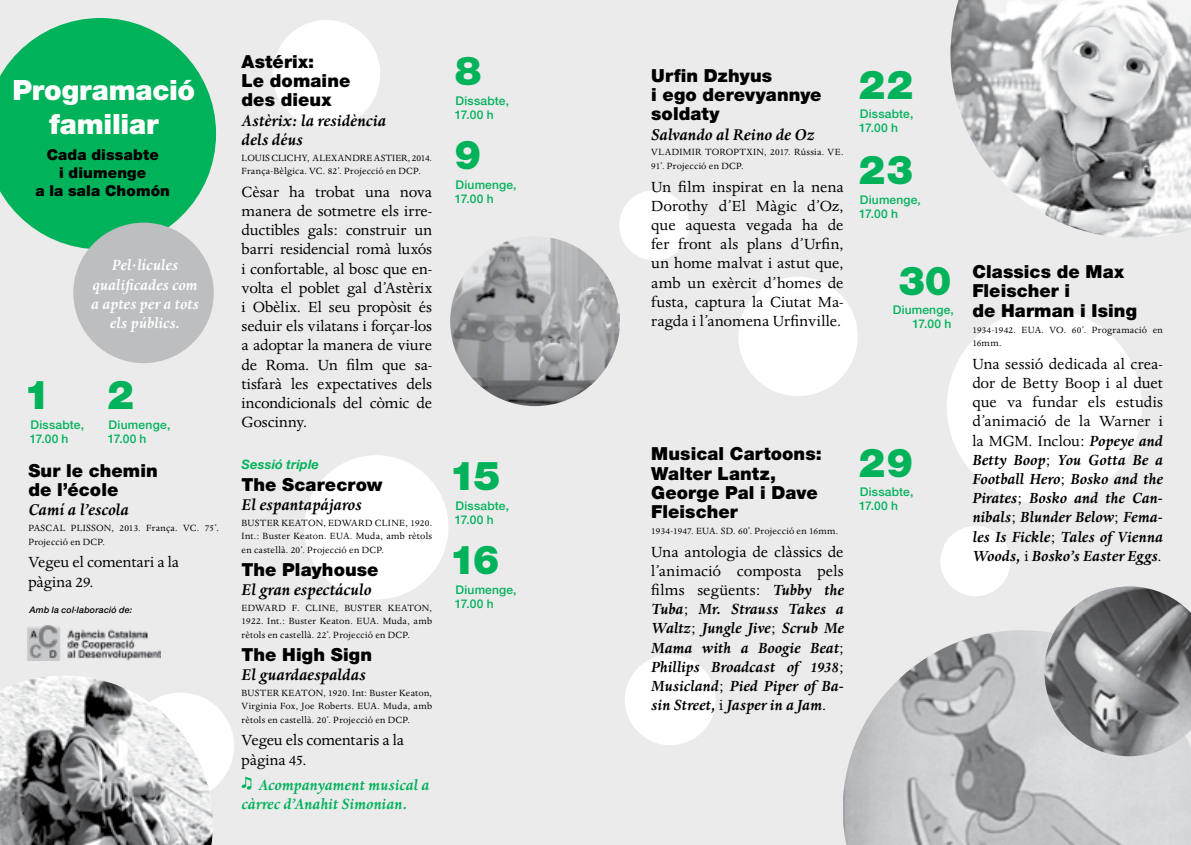
<style>
.page{position:relative;width:1191px;height:845px;background:#ebebec}
.page>*{position:absolute;margin:0;border:0;box-sizing:border-box;transform-origin:0 0}
.t1{font:900 40px "Helvetica Neue LT";letter-spacing:.01em;color:#00b25a}
.t2{font:900 28px/34px "Helvetica Neue LT";letter-spacing:-.005em;color:#fff;text-align:center}
.t3{font:900 18px/19.2px "Helvetica Neue LT";letter-spacing:.005em;color:#000}
.t4{font:italic 700 18px/19.2px "Dante";color:#000}
.t5{font:17px/19.2px "Dante";letter-spacing:-.005em;color:#000}
.t6{font:italic 700 17px/19.2px "Dante";color:#000;text-align:justify}
.t7{font:italic 700 17px/19.2px "Dante";color:#fff;text-align:center}
.t8{font:italic 700 17px/19.2px "Dante";color:#00b25a}
.t9{font:900 15px/18.2px "Helvetica Neue LT";letter-spacing:.01em;color:#000;text-align:center}
.t10{font:italic 700 13px "Helvetica Neue LT";letter-spacing:.01em;color:#00b25a}
.t11{font:500 12px/14px "Helvetica Neue LT";letter-spacing:.015em;color:#00b25a}
.t12{font:10.4px/13.6px "Dante";letter-spacing:.025em;color:#000}
.t13{font:italic 500 9px "Helvetica Neue LT";letter-spacing:.015em;color:#000}
.s1{font-weight:400;font-style:normal}
</style>
<div class="page">
<div style="left:272px;top:20px;width:108px;height:108px;background:#fff;border-radius:50%"></div>
<div style="left:304px;top:455px;width:144px;height:144px;background:#fff;border-radius:50%"></div>
<div style="left:127px;top:692px;width:107px;height:107px;background:#fff;border-radius:50%"></div>
<div style="left:619px;top:190px;width:70px;height:70px;background:#fff;border-radius:50%"></div>
<div style="left:940px;top:526px;width:70px;height:70px;background:#fff;border-radius:50%"></div>
<div style="left:738px;top:277px;width:119px;height:119px;background:#fff;border-radius:50%"></div>
<div style="left:625px;top:654px;width:90px;height:91px;background:#fff;border-radius:50%"></div>
<div style="left:946px;top:309px;width:196px;height:195px;background:#fff;border-radius:50%"></div>
<svg style="left:241px;top:776px;width:10px;height:13px"></svg>
<svg style="left:0;top:18px;width:216px;height:231px;fill:#00b25a"></svg>
<div style="left:73px;top:223px;width:141px;height:140px;background:#bcbec0;border-radius:50%"></div>
<img style="left:450px;top:236px;width:170px;height:170px;border-radius:85px">
<img style="left:950px;top:0;width:241px;height:238px">
<img style="left:843px;top:630px;width:348px;height:215px">
<img style="left:0;top:676px;width:213px;height:169px">
<img style="left:27px;top:625px;width:133px;height:35px">
<img style="left:1044px;top:586px;width:147px;height:170px">
<h2 class="t2" style="left:12px;top:73px;width:184px">Programació familiar</h2>
<h3 class="t9" style="left:35px;top:145px;width:136px">Cada dissabte<br>i diumenge<br>a la sala Chomón</h3>
<h3 class="t7" style="left:91px;top:256px;width:109px">Pel·lícules qualificades com a aptes per a tots els públics.</h3>
<h1 class="t1" style="left:24px;top:371px;width:28px">1</h1>
<p class="t11" style="left:30px;top:417px;width:56px">Dissabte,<br>17.00 h</p>
<h1 class="t1" style="left:107px;top:371px;width:28px">2</h1>
<p class="t11" style="left:108px;top:417px;width:64px">Diumenge,<br>17.00 h</p>
<h3 class="t3" style="left:28px;top:461px;width:131px">Sur le chemin de l’école</h3>
<h3 class="t4" style="left:28px;top:501px;width:102px">Camí a l’escola</h3>
<p class="t12" style="left:28px;top:522px;width:192px">PASCAL PLISSON, 2013. França. VC. 75’.<br>Projecció en DCP.</p>
<h3 class="t5" style="left:28px;top:553px;width:152px">Vegeu el comentari a la pàgina 29.</h3>
<p class="t13" style="left:29px;top:604px;width:104px">Amb la col·laboració de:</p>
<h3 class="t3" style="left:242px;top:52px;width:110px">Astérix:<br>Le domaine des dieux</h3>
<h3 class="t4" style="left:242px;top:111px;width:146px">Astèrix: la residència dels déus</h3>
<p class="t12" style="left:242px;top:151px;width:192px">LOUIS CLICHY, ALEXANDRE ASTIER, 2014.<br>França-Bèlgica. VC. 82’. Projecció en DCP.</p>
<p class="t5" style="left:242px;top:183px;width:192px;text-align:justify">Cèsar ha trobat una nova manera de sotmetre els irre&shy;ductibles gals: construir un barri residencial romà luxós i confortable, al bosc que en&shy;volta el poblet gal d’Astèrix i Obèlix. El seu propòsit és seduir els vilatans i forçar-los a adoptar la manera de viure de Roma. Un film que sa&shy;tisfarà les expectatives dels incondicionals del còmic de Goscinny.</p>
<p class="t10" style="left:242px;top:456px;width:79px">Sessió triple</p>
<h3 class="t3" style="left:242px;top:475px;width:142px">The Scarecrow</h3>
<h3 class="t4" style="left:242px;top:495px;width:121px">El espantapájaros</h3>
<p class="t12" style="left:242px;top:516px;width:192px;text-align:justify">BUSTER KEATON, EDWARD CLINE, 1920.<br>Int.: Buster Keaton. EUA. Muda, amb rètols en castellà. 20’. Projecció en DCP.</p>
<h3 class="t3" style="left:242px;top:559px;width:138px">The Playhouse</h3>
<h3 class="t4" style="left:242px;top:580px;width:131px">El gran espectáculo</h3>
<p class="t12" style="left:242px;top:601px;width:192px;text-align:justify">EDWARD F. CLINE, BUSTER KEATON, 1922. Int.: Buster Keaton. EUA. Muda, amb rètols en castellà. 22’. Projecció en DCP.</p>
<h3 class="t3" style="left:242px;top:644px;width:132px">The High Sign</h3>
<h3 class="t4" style="left:242px;top:665px;width:126px">El guardaespaldas</h3>
<p class="t12" style="left:242px;top:686px;width:192px;text-align:justify">BUSTER KEATON, 1920. Int: Buster Keaton, Virginia Fox, Joe Roberts. EUA. Muda, amb rètols en castellà. 20’. Projecció en DCP.</p>
<h3 class="t5" style="left:242px;top:731px;width:164px">Vegeu els comentaris a la pàgina 45.</h3>
<h3 class="t8" style="left:242px;top:775px;width:189px;text-indent:17px">Acompanyament musical a càrrec d’Anahit Simonian.</h3>
<h1 class="t1" style="left:455px;top:47px;width:28px">8</h1>
<p class="t11" style="left:455px;top:94px;width:56px">Dissabte,<br>17.00 h</p>
<h1 class="t1" style="left:454px;top:131px;width:28px">9</h1>
<p class="t11" style="left:455px;top:178px;width:63px">Diumenge,<br>17.00 h</p>
<h1 class="t1" style="left:449px;top:452px;width:53px">15</h1>
<p class="t11" style="left:455px;top:498px;width:56px">Dissabte,<br>17.00 h</p>
<h1 class="t1" style="left:449px;top:536px;width:52px">16</h1>
<p class="t11" style="left:455px;top:582px;width:63px">Diumenge,<br>17.00 h</p>
<h3 class="t3" style="left:651px;top:66px;width:172px">Urfin Dzhyus<br>i ego derevyannye soldaty</h3>
<h3 class="t4" style="left:651px;top:125px;width:165px">Salvando al Reino de Oz</h3>
<p class="t12" style="left:651px;top:146px;width:194px">VLADIMIR TOROPTXIN, 2017. Rússia. VE.<br>91’. Projecció en DCP.</p>
<h3 class="t5" style="left:651px;top:177px;width:194px;text-align:justify">Un film inspirat en la nena Dorothy d’El Màgic d’Oz, que aquesta vegada ha de fer front als plans d’Urfin, un home malvat i astut que, amb un exèrcit d’homes de fusta, captura la Ciutat Ma&shy;ragda i l’anomena Urfinville.</h3>
<h1 class="t1" style="left:858px;top:61px;width:56px">22</h1>
<p class="t11" style="left:859px;top:107px;width:56px">Dissabte,<br>17.00 h</p>
<h1 class="t1" style="left:858px;top:146px;width:56px">23</h1>
<p class="t11" style="left:859px;top:193px;width:63px">Diumenge,<br>17.00 h</p>
<h1 class="t1" style="left:898px;top:256px;width:55px">30</h1>
<p class="t11" style="left:892px;top:303px;width:62px;text-align:right">Diumenge,<br>17.00 h</p>
<h3 class="t3" style="left:651px;top:444px;width:172px">Musical Cartoons:<br>Walter Lantz,<br>George Pal i Dave<br>Fleischer</h3>
<p class="t12" style="left:651px;top:524px;width:188px">1934-1947. EUA. SD. 60’. Projecció en 16mm.</p>
<p class="t6" style="left:651px;top:542px;width:194px"><span class="s1">Una antologia de clàssics de l’animació composta pels films següents:</span> Tubby the Tuba<span class="s1">;</span> Mr. Strauss Takes a Waltz<span class="s1">;</span> Jungle Jive<span class="s1">;</span> Scrub Me Mama with a Boogie Beat<span class="s1">; </span>Phillips Broadcast of 1938<span class="s1">; </span>Musicland<span class="s1">;</span> Pied Piper of Ba&shy;sin Street, <span class="s1">i</span> Jasper in a Jam<span class="s1">.</span></p>
<h1 class="t1" style="left:858px;top:438px;width:56px">29</h1>
<p class="t11" style="left:859px;top:485px;width:56px">Dissabte,<br>17.00 h</p>
<h3 class="t3" style="left:972px;top:262px;width:166px">Classics de Max<br>Fleischer i<br>de Harman i Ising</h3>
<p class="t12" style="left:972px;top:323px;width:192px">1934-1942. EUA. VO. 60’. Programació en<br>16mm.</p>
<p class="t6" style="left:972px;top:354px;width:192px"><span class="s1">Una sessió dedicada al crea&shy;dor de Betty Boop i al duet que va fundar els estudis d’animació de la Warner i la MGM. Inclou:</span> Popeye and Betty Boop<span class="s1">;</span> You Gotta Be a Football Hero<span class="s1">;</span> Bosko and the Pirates<span class="s1">;</span> Bosko and the Can&shy;nibals<span class="s1">;</span> Blunder Below<span class="s1">;</span> Fema&shy;les Is Fickle<span class="s1">;</span> Tales of Vienna Woods, <span class="s1">i</span> Bosko’s Easter Eggs<span class="s1">.</span></p>
</div>
